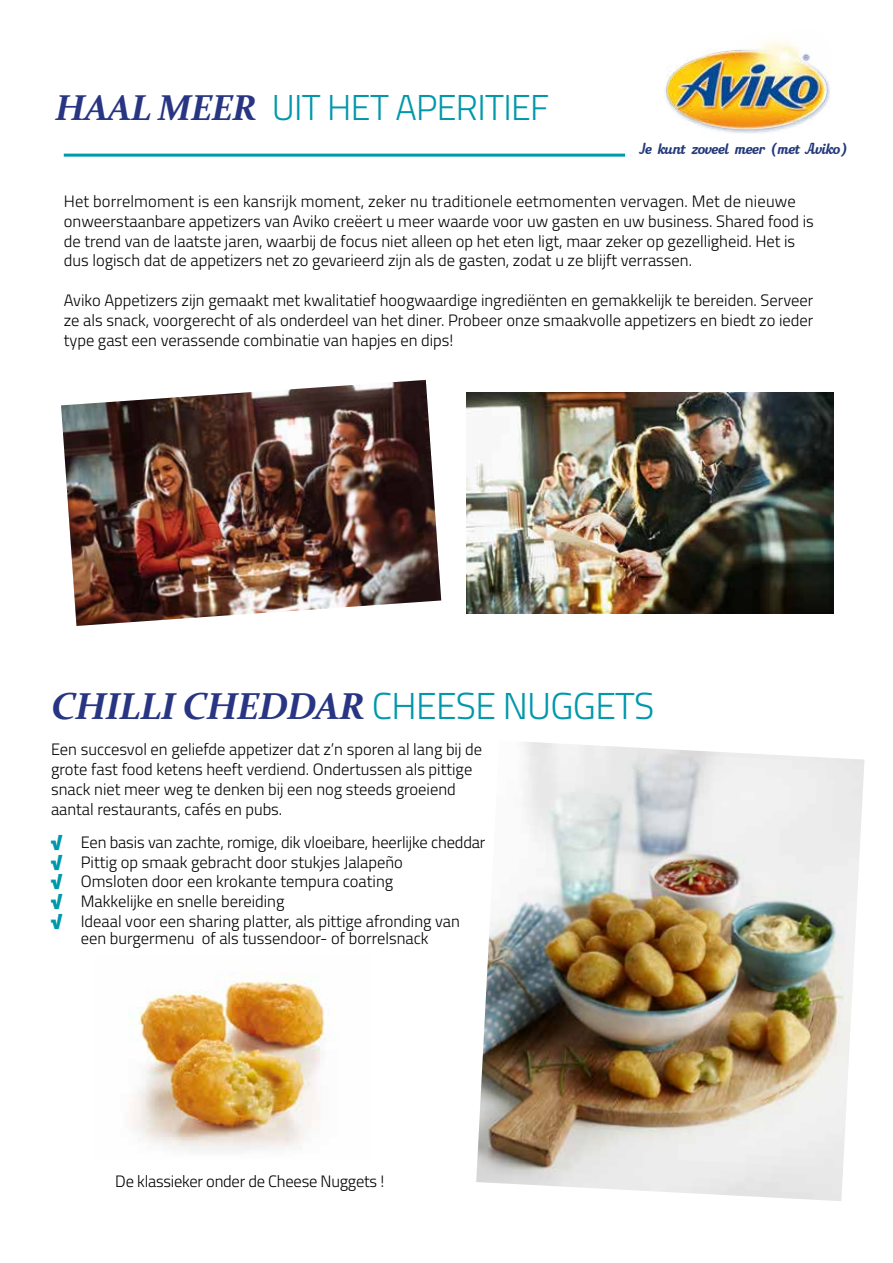
<style>
.page{position:relative;width:893px;height:1263px;background:#fff}
.page>*{position:absolute;margin:0;border:0;box-sizing:border-box;transform-origin:0 0}
.t1{font:italic 700 37.5px "Constantia";letter-spacing:-.02em;color:#283583}
.t2{font:300 36px "Titillium";letter-spacing:-.02em;color:#0098ab}
.t3{font:18px "softipenscript";letter-spacing:-.03em;color:#223879}
.t4{font:300 16.5px/19.8px "Titillium";color:#000}
.s1{font-family:"Constantia";font-weight:700;font-style:italic;color:#283583}
.s2{font-family:"Titillium";font-weight:300;font-style:normal;color:#0098ab}
.s3{font-weight:900;color:#0098ab}
</style>
<div class="page">
<img style="left:665px;top:40px;width:165px;height:94px">
<hr style="left:64px;top:154px;width:561px;height:3px;background:#0098ab">
<img style="left:130px;top:973px;width:205px;height:178px">
<img style="left:476px;top:742px;width:388px;height:459px">
<img style="left:467px;top:392px;width:366px;height:221px">
<img style="left:61px;top:380px;width:380px;height:246px">
<h2 class="t2" style="left:55px;top:82px;width:495px"><span class="s1">HAAL MEER</span> UIT HET APERITIEF</h2>
<p class="t3" style="left:640px;top:138px;width:209px">Je kunt zoveel meer (met Aviko)</p>
<p class="t4" style="left:64px;top:190px;width:752px">Het borrelmoment is een kansrijk moment, zeker nu traditionele eetmomenten vervagen. Met de nieuwe onweerstaanbare appetizers van Aviko creëert u meer waarde voor uw gasten en uw business. Shared food is de trend van de laatste jaren, waarbij de focus niet alleen op het eten ligt, maar zeker op gezelligheid. Het is dus logisch dat de appetizers net zo gevarieerd zijn als de gasten, zodat u ze blijft verrassen.</p>
<p class="t4" style="left:64px;top:289px;width:751px;text-align:justify">Aviko Appetizers zijn gemaakt met kwalitatief hoogwaardige ingrediënten en gemakkelijk te bereiden. Serveer ze als snack, voorgerecht of als onderdeel van het diner. Probeer onze smaakvolle appetizers en biedt zo ieder type gast een verassende combinatie van hapjes en dips!</p>
<h1 class="t1" style="left:51px;top:680px;width:605px">CHILLI CHEDDAR <span class="s2">CHEESE NUGGETS</span></h1>
<p class="t4" style="left:51px;top:739px;width:433px">Een succesvol en geliefde appetizer dat z’n sporen al lang bij de grote fast food ketens heeft verdiend. Ondertussen als pittige snack niet meer weg te denken bij een nog steeds groeiend aantal restaurants, cafés en pubs.</p>
<p class="t4" style="left:51px;top:831px;width:436px"><span class="s3">√</span> Een basis van zachte, romige, dik vloeibare, heerlijke cheddar <span class="s3">√</span> Pittig op smaak gebracht door stukjes Jalapeño<br><span class="s3">√</span> Omsloten door een krokante tempura coating<br><span class="s3">√</span> Makkelijke en snelle bereiding<br><span class="s3">√</span> Ideaal voor een sharing platter, als pittige afronding van</p>
<p class="t4" style="left:81px;top:927px;width:349px">een burgermenu of als tussendoor- of borrelsnack</p>
<p class="t4" style="left:115px;top:1170px;width:270px">De klassieker onder de Cheese Nuggets !</p>
</div>
